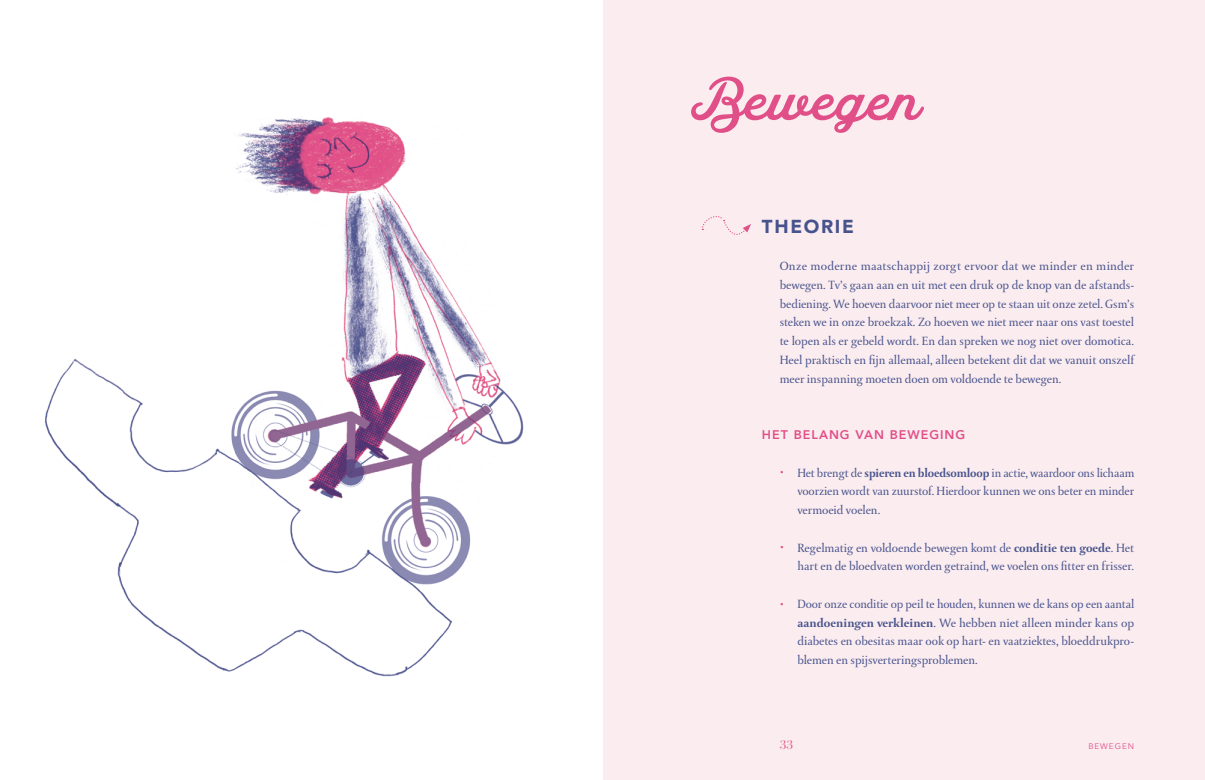
<style>
.page{position:relative;width:1205px;height:780px;background:#fff}
.page>*{position:absolute;margin:0;border:0;box-sizing:border-box;transform-origin:0 0}
.t1{font:56.25px "Hanley Script";color:#e14f88}
.t2{font:900 18.75px "Avenir";letter-spacing:.09em;color:#47538d}
.t3{font:12.5px/18.8px "DTL Paradox ST";letter-spacing:-.01em;color:#47538d;text-align:justify}
.t4{font:800 12.5px "Avenir";letter-spacing:.08em;color:#e14f88}
.t5{font:12.5px "Bauer Bodoni";color:#e14f88}
.t6{font:8.12px "Avenir";letter-spacing:.12em;color:#e14f88}
.s1{font-size:8.75px;color:#e14f88}
.s2{font-family:"DTL Paradox T";font-weight:700}
</style>
<div class="page">
<div style="left:603px;top:0;width:602px;height:780px;background:#fbecef"></div>
<img style="left:45px;top:117px;width:479px;height:560px">
<svg style="left:701px;top:216px;width:50px;height:19px"></svg>
<h1 class="t1" style="left:691px;top:64px;width:232px">Bewegen</h1>
<h2 class="t2" style="left:762px;top:210px;width:94px">THEORIE</h2>
<p class="t3" style="left:780px;top:257px;width:356px">Onze moderne maatschappij zorgt ervoor dat we minder en minder bewegen. Tv’s gaan aan en uit met een druk op de knop van de afstands&shy;bediening. We hoeven daarvoor niet meer op te staan uit onze zetel. Gsm’s steken we in onze broekzak. Zo hoeven we niet meer naar ons vast toestel te lopen als er gebeld wordt. En dan spreken we nog niet over domotica.<br>Heel praktisch en fijn allemaal, alleen betekent dit dat we vanuit onszelf meer inspanning moeten doen om voldoende te bewegen.</p>
<p class="t4" style="left:762px;top:425px;width:205px">HET BELANG VAN BEWEGING</p>
<p class="t3" style="left:797px;top:463px;width:338px;text-indent:-18px"><span class="s1">•</span> Het brengt de <span class="s2">spieren en bloedsomloop</span> in actie, waardoor ons lichaam voorzien wordt van zuurstof. Hierdoor kunnen we ons beter en minder vermoeid voelen.</p>
<p class="t3" style="left:780px;top:538px;width:356px;text-align:right"><span class="s1">•</span> Regelmatig en voldoende bewegen komt de <span class="s2">conditie ten goede</span>. Het hart en de bloedvaten worden getraind, we voelen ons fitter en frisser.</p>
<p class="t3" style="left:797px;top:594px;width:338px;text-indent:-18px"><span class="s1">•</span> Door onze conditie op peil te houden, kunnen we de kans op een aantal <span class="s2">aandoeningen verkleinen</span>. We hebben niet alleen minder kans op diabetes en obesitas maar ook op hart- en vaatziektes, bloeddrukpro&shy;blemen en spijsverteringsproblemen.</p>
<p class="t5" style="left:780px;top:737px;width:15px">33</p>
<p class="t6" style="left:1088px;top:741px;width:47px">BEWEG EN</p>
</div>
